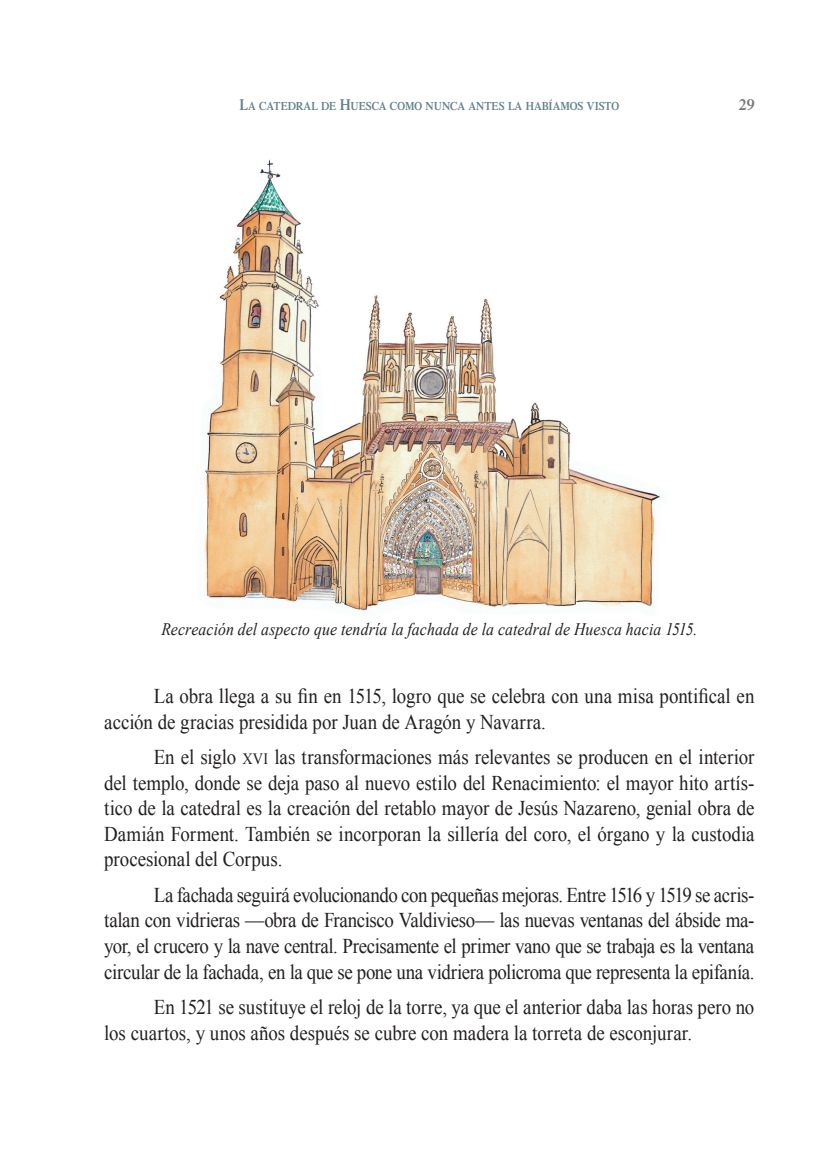
<style>
.page{position:relative;width:834px;height:1166px;background:#fff}
.page>*{position:absolute;margin:0;border:0;box-sizing:border-box;transform-origin:0 0}
.t1{font:21px/25.6px "Times New Roman";letter-spacing:-.005em;color:#231f20;scale:.9 1}
.t2{font:italic 17.5px "Times New Roman";letter-spacing:.005em;color:#231f20;scale:.9 1}
.t3{font:600 15.75px "Times LT Std";color:#76787b}
.t4{font:600 11.9px "Times LT Std";letter-spacing:-.005em;color:#607e8b;scale:.9 1}
.s1{font-size:15.75px}
</style>
<div class="page">
<img style="left:204px;top:159px;width:456px;height:452px">
<p class="t4" style="left:239px;top:99px;width:423px"><span class="s1">L</span>A CATEDRAL DE <span class="s1">H</span>UESCA COMO NUNCA ANTES LA HABÍAMOS VISTO</p>
<p class="t3" style="left:738px;top:95px;width:17px">29</p>
<p class="t2" style="left:161px;top:617px;width:596px">Recreación del aspecto que tendría la fachada de la catedral de Huesca hacia 1515.</p>
<p class="t1" style="left:104px;top:683px;width:723px;text-indent:50px">La obra llega a su fin en 1515, logro que se celebra con una misa pontifical en acción de gracias presidida por Juan de Aragón y Navarra.</p>
<p class="t1" style="left:104px;top:744px;width:724px;text-align:justify;text-indent:50px">En el siglo <span class="s1">xvi</span> las transformaciones más relevantes se producen en el interior del templo, donde se deja paso al nuevo estilo del Renacimiento: el mayor hito artís&shy;tico de la catedral es la creación del retablo mayor de Jesús Nazareno, genial obra de Damián Forment. También se incorporan la sillería del coro, el órgano y la custodia procesional del Corpus.</p>
<p class="t1" style="left:104px;top:881px;width:724px;text-align:justify;text-indent:50px">La fachada seguirá evolucionando con pequeñas mejoras. Entre 1516 y 1519 se acris&shy;talan con vidrieras —obra de Francisco Valdivieso— las nuevas ventanas del ábside ma&shy;yor, el crucero y la nave central. Precisamente el primer vano que se trabaja es la ventana circular de la fachada, en la que se pone una vidriera policroma que representa la epifanía.</p>
<p class="t1" style="left:104px;top:994px;width:723px;text-indent:50px">En 1521 se sustituye el reloj de la torre, ya que el anterior daba las horas pero no los cuartos, y unos años después se cubre con madera la torreta de esconjurar.</p>
</div>
